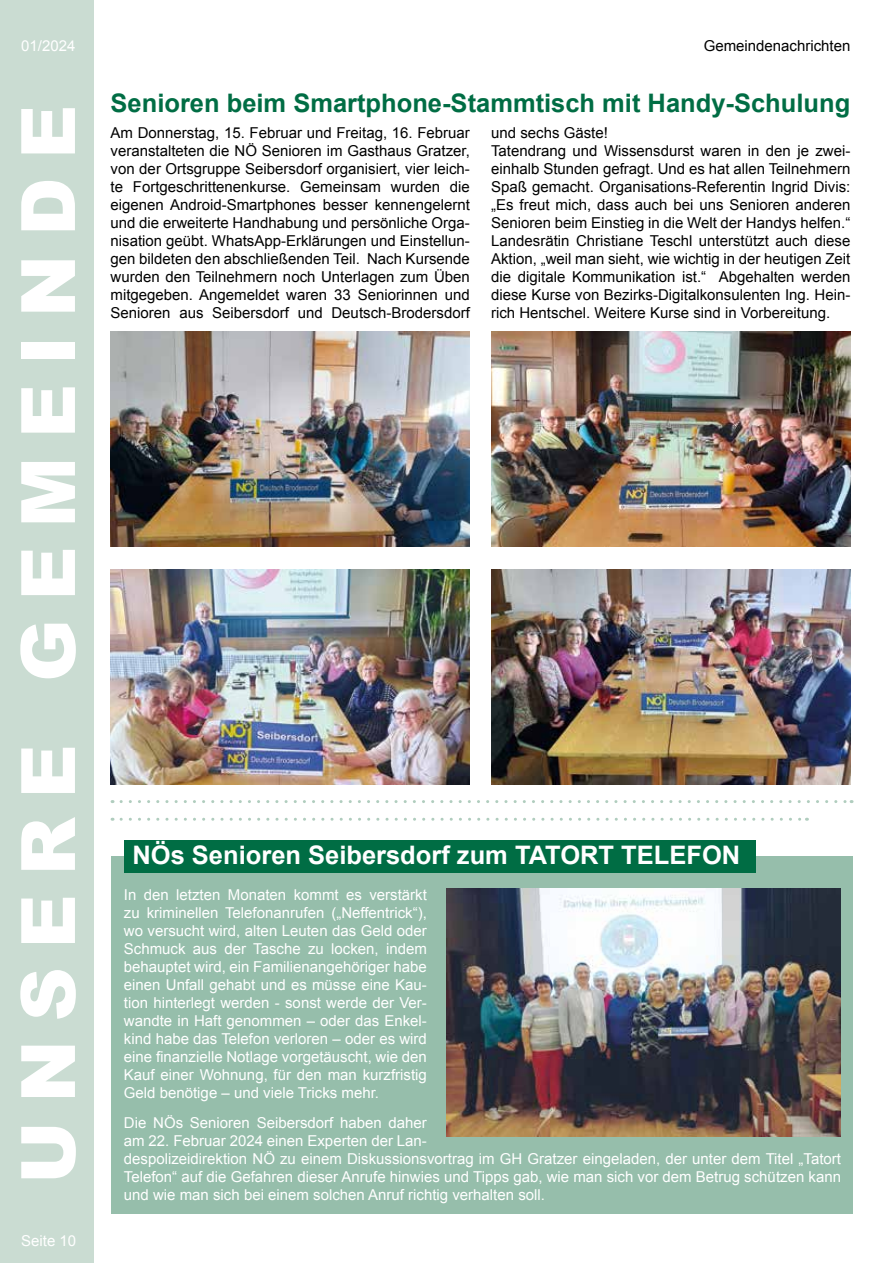
<style>
.page{position:relative;width:893px;height:1263px;background:#fff}
.page>*{position:absolute;margin:0;border:0;box-sizing:border-box;transform-origin:0 0}
.t1{font:900 75px "Arial";letter-spacing:.25em;color:#fff}
.t2{font:700 25.5px "Arial";color:#006d44}
.t3{font:700 25.5px "Arial";color:#fff}
.t4{font:15px/18px "Arial";color:#000;text-align:justify}
.t5{font:15px/18px "Arial";color:#fff;text-align:justify}
</style>
<div class="page">
<div style="left:0;top:0;width:94px;height:1263px;background:#cadcd2"></div>
<img style="left:111px;top:332px;width:359px;height:214px">
<img style="left:111px;top:570px;width:359px;height:214px">
<img style="left:491px;top:332px;width:359px;height:214px">
<img style="left:491px;top:570px;width:359px;height:214px">
<svg style="left:121px;top:800px;width:731px;height:3px"></svg>
<svg style="left:121px;top:818px;width:686px;height:3px"></svg>
<div style="left:111px;top:856px;width:742px;height:358px;background:#96beab"></div>
<div style="left:124px;top:840px;width:631px;height:33px;background:#006d44"></div>
<img style="left:447px;top:888px;width:393px;height:249px">
<p class="t5" style="left:21px;top:37px;width:56px">01/2024</p>
<h1 class="t1" style="left:-6px;top:1184px;width:1080px;rotate:-90deg">UNSERE GEMEINDE</h1>
<p class="t5" style="left:21px;top:1232px;width:57px">Seite 10</p>
<p class="t4" style="left:704px;top:37px;width:148px">Gemeindenachrichten</p>
<h2 class="t2" style="left:111px;top:86px;width:741px">Senioren beim Smartphone-Stammtisch mit Handy-Schulung</h2>
<p class="t4" style="left:111px;top:124px;width:361px">Am Donnerstag, 15. Februar und Freitag, 16. Februar veranstalteten die NÖ Senioren im Gasthaus Gratzer, von der Ortsgruppe Seibersdorf organisiert, vier leich&shy;te Fortgeschrittenenkurse. Gemeinsam wurden die eigenen Android-Smartphones besser kennengelernt und die erweiterte Handhabung und persönliche Orga&shy;nisation geübt. WhatsApp-Erklärungen und Einstellun&shy;gen bildeten den abschließenden Teil. Nach Kursende wurden den Teilnehmern noch Unterlagen zum Üben mitgegeben. Angemeldet waren 33 Seniorinnen und Senioren aus Seibersdorf und Deutsch-Brodersdorf</p>
<p class="t4" style="left:491px;top:124px;width:361px;text-align:left">und sechs Gäste!<br>Tatendrang und Wissensdurst waren in den je zwei&shy;einhalb Stunden gefragt. Und es hat allen Teilnehmern Spaß gemacht. Organisations-Referentin Ingrid Divis: „Es freut mich, dass auch bei uns Senioren anderen Senioren beim Einstieg in die Welt der Handys helfen.“ Landesrätin Christiane Teschl unterstützt auch diese Aktion, „weil man sieht, wie wichtig in der heutigen Zeit die digitale Kommunikation ist.“ Abgehalten werden diese Kurse von Bezirks-Digitalkonsulenten Ing. Hein&shy;rich Hentschel. Weitere Kurse sind in Vorbereitung.</p>
<h2 class="t3" style="left:132px;top:838px;width:609px">NÖs Senioren Seibersdorf zum TATORT TELEFON</h2>
<p class="t5" style="left:124px;top:886px;width:304px">In den letzten Monaten kommt es verstärkt zu kriminellen Telefonanrufen („Neffentrick“), wo versucht wird, alten Leuten das Geld oder Schmuck aus der Tasche zu locken, indem behauptet wird, ein Familienangehöriger habe einen Unfall gehabt und es müsse eine Kau&shy;tion hinterlegt werden - sonst werde der Ver&shy;wandte in Haft genommen – oder das Enkel&shy;kind habe das Telefon verloren – oder es wird eine finanzielle Notlage vorgetäuscht, wie den Kauf einer Wohnung, für den man kurzfristig Geld benötige – und viele Tricks mehr.</p>
<p class="t5" style="left:124px;top:1114px;width:719px;text-align:left">Die NÖs Senioren Seibersdorf haben daher<br>am 22. Februar 2024 einen Experten der Lan-<br>despolizeidirektion NÖ zu einem Diskussionsvortrag im GH Gratzer eingeladen, der unter dem Titel „Tatort Telefon“ auf die Gefahren dieser Anrufe hinwies und Tipps gab, wie man sich vor dem Betrug schützen kann und wie man sich bei einem solchen Anruf richtig verhalten soll.</p>
</div>
